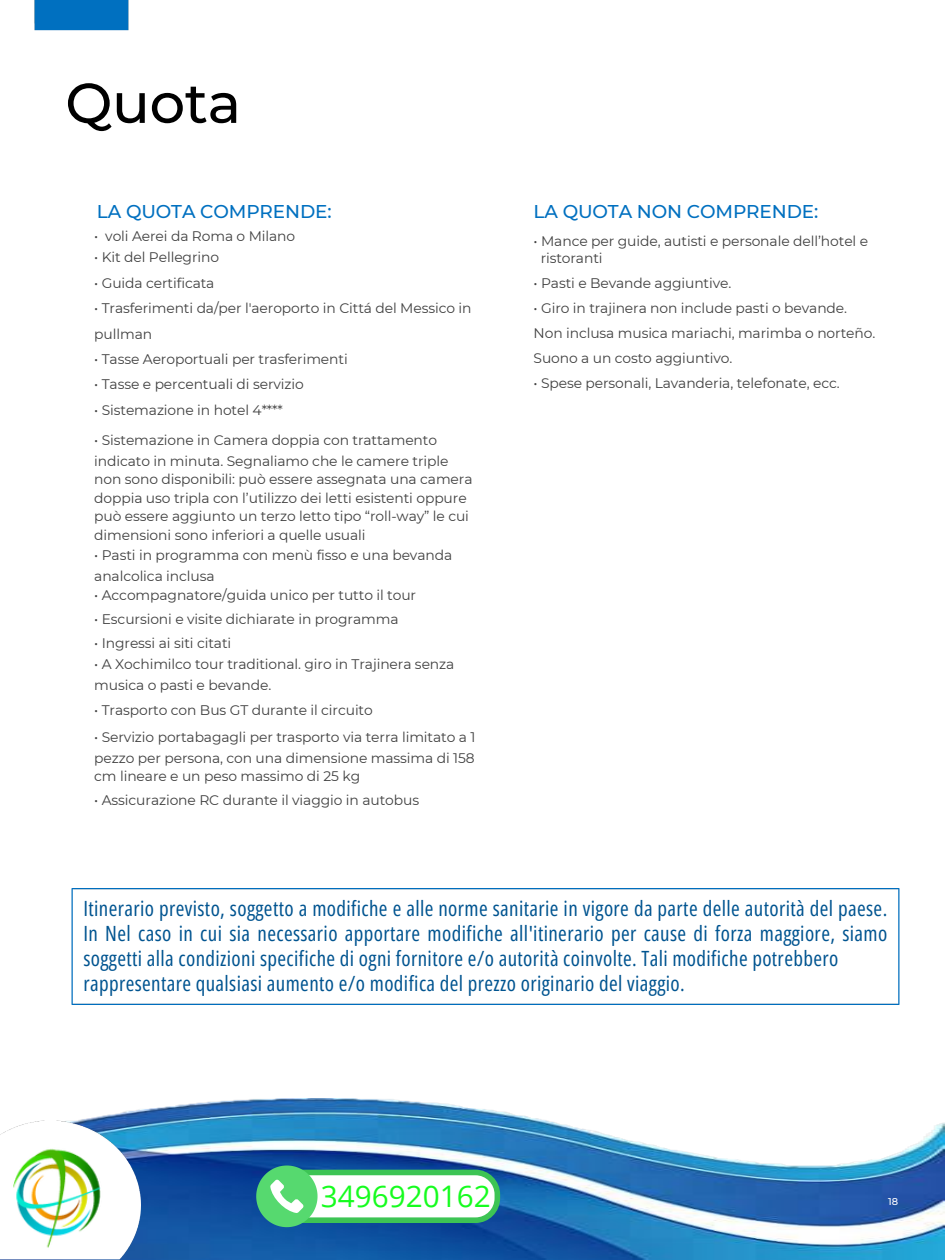
<style>
.page{position:relative;width:945px;height:1260px;background:#fff}
.page>*{position:absolute;margin:0;border:0;box-sizing:border-box;transform-origin:0 0}
.t1{font:500 56px "Montserrat";letter-spacing:-.005em;color:#000}
.t2{font:29.75px "Open Sans";color:#16fc1f}
.t3{font:21px/24.8px "Open Sans Condensed";letter-spacing:.02em;color:#005490}
.t4{font:500 18.55px "Montserrat";letter-spacing:-.005em;color:#0070c0}
.t5{font:13.83px "Montserrat";letter-spacing:-.005em;color:#404040}
.t6{font:500 9.8px "Montserrat";color:#fff}
</style>
<div class="page">
<div style="left:34px;top:0;width:95px;height:31px;background:#0070c0"></div>
<img style="left:71px;top:889px;width:829px;height:115px">
<img style="left:41px;top:1099px;width:904px;height:161px">
<img style="left:0;top:1121px;width:140px;height:139px">
<img style="left:9px;top:1143px;width:96px;height:110px;border-radius:16px">
<svg style="left:256px;top:1166px;width:244px;height:61px"></svg>
<p class="t1" style="left:65px;top:69px;width:177px">Quota</p>
<h4 class="t4" style="left:97px;top:200px;width:236px">LA QUOTA COMPRENDE:</h4>
<p class="t4" style="left:534px;top:200px;width:286px">LA QUOTA NON COMPRENDE:</p>
<p class="t5" style="left:94px;top:249px;width:126px">• Kit del Pellegrino</p>
<p class="t5" style="left:94px;top:274px;width:122px">• Guida certificata</p>
<p class="t5" style="left:94px;top:300px;width:379px">• Trasferimenti da/per l'aeroporto in Cittá del Messico in</p>
<p class="t5" style="left:94px;top:325px;width:60px">pullman</p>
<p class="t5" style="left:94px;top:351px;width:255px">• Tasse Aeroportuali per trasferimenti</p>
<p class="t5" style="left:94px;top:376px;width:211px">• Tasse e percentuali di servizio</p>
<p class="t5" style="left:94px;top:401px;width:190px">• Sistemazione in hotel 4****</p>
<p class="t5" style="left:94px;top:432px;width:344px">• Sistemazione in Camera doppia con trattamento</p>
<p class="t5" style="left:94px;top:452px;width:356px">indicato in minuta. Segnaliamo che le camere triple</p>
<p class="t5" style="left:94px;top:471px;width:380px">non sono disponibili: può essere assegnata una camera</p>
<p class="t5" style="left:94px;top:489px;width:374px">doppia uso tripla con l’utilizzo dei letti esistenti oppure</p>
<p class="t5" style="left:94px;top:508px;width:376px">può essere aggiunto un terzo letto tipo “roll-way” le cui</p>
<p class="t5" style="left:94px;top:526px;width:273px">dimensioni sono inferiori a quelle usuali</p>
<p class="t5" style="left:94px;top:547px;width:359px">• Pasti in programma con menù fisso e una bevanda</p>
<p class="t5" style="left:94px;top:568px;width:122px">analcolica inclusa</p>
<p class="t5" style="left:94px;top:586px;width:323px">• Accompagnatore/guida unico per tutto il tour</p>
<p class="t5" style="left:94px;top:611px;width:306px">• Escursioni e visite dichiarate in programma</p>
<p class="t5" style="left:94px;top:635px;width:139px">• Ingressi ai siti citati</p>
<p class="t5" style="left:94px;top:656px;width:362px">• A Xochimilco tour traditional. giro in Trajinera senza</p>
<p class="t5" style="left:94px;top:676px;width:179px">musica o pasti e bevande.</p>
<p class="t5" style="left:94px;top:702px;width:280px">• Trasporto con Bus GT durante il circuito</p>
<p class="t5" style="left:94px;top:728px;width:383px">• Servizio portabagagli per trasporto via terra limitato a 1</p>
<p class="t5" style="left:94px;top:749px;width:382px">pezzo per persona, con una dimensione massima di 158</p>
<p class="t5" style="left:94px;top:768px;width:267px">cm lineare e un peso massimo di 25 kg</p>
<p class="t5" style="left:94px;top:792px;width:326px">• Assicurazione RC durante il viaggio in autobus</p>
<h4 class="t5" style="left:94px;top:227px;width:202px">• voli Aerei da Roma o Milano</h4>
<p class="t5" style="left:534px;top:232px;width:336px">• Mance per guide, autisti e personale dell’hotel e</p>
<p class="t5" style="left:541px;top:250px;width:63px">ristoranti</p>
<p class="t5" style="left:534px;top:275px;width:199px">• Pasti e Bevande aggiuntive.</p>
<p class="t5" style="left:534px;top:300px;width:315px">• Giro in trajinera non include pasti o bevande.</p>
<p class="t5" style="left:534px;top:325px;width:343px">Non inclusa musica mariachi, marimba o norteño.</p>
<p class="t5" style="left:534px;top:350px;width:200px">Suono a un costo aggiuntivo.</p>
<p class="t5" style="left:534px;top:375px;width:308px">• Spese personali, Lavanderia, telefonate, ecc.</p>
<h3 class="t3" style="left:83px;top:895px;width:805px">Itinerario previsto, soggetto a modifiche e alle norme sanitarie in vigore da parte delle autorità del paese.<br>In Nel caso in cui sia necessario apportare modifiche all'itinerario per cause di forza maggiore, siamo soggetti alla condizioni specifiche di ogni fornitore e/o autorità coinvolte. Tali modifiche potrebbero rappresentare qualsiasi aumento e/o modifica del prezzo originario del viaggio.</h3>
<p class="t2" style="left:321px;top:1176px;width:172px">3496920162</p>
<h1 class="t6" style="left:888px;top:1196px;width:11px">18</h1>
</div>
